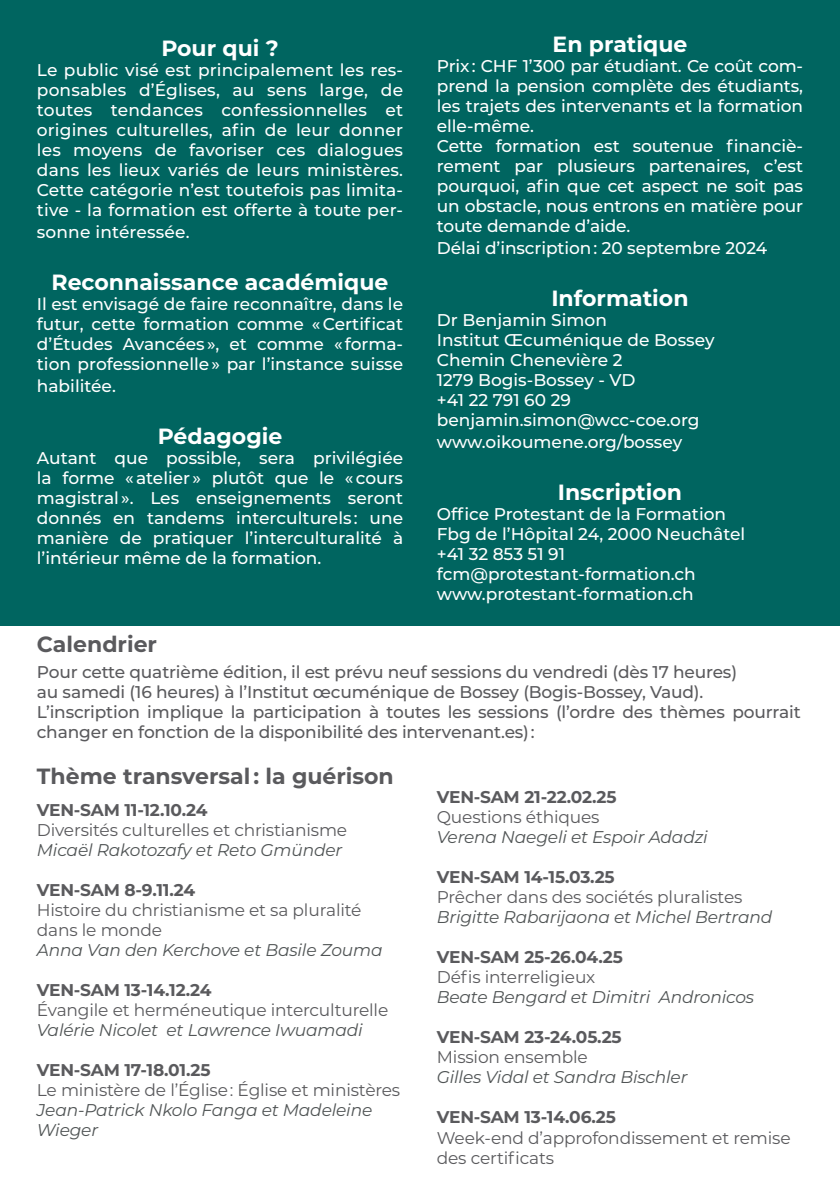
<style>
.page{position:relative;width:840px;height:1191px;background:#fff}
.page>*{position:absolute;margin:0;border:0;box-sizing:border-box;transform-origin:0 0}
.t1{font:700 22px "Montserrat";color:#fff}
.t2{font:700 22px "Montserrat";color:#5a5a5d}
.t3{font:500 17px/20px "Montserrat";color:#fff;text-align:justify}
.t4{font:17px/20px "Montserrat";letter-spacing:-.01em;color:#5a5a5d}
.t5{font:500 17px/20px "Montserrat";letter-spacing:-.01em;color:#5a5a5d}
.t6{font:italic 100 17px/20px "Montserrat";letter-spacing:-.01em;color:#515556}
.t7{font:700 17px "Montserrat";letter-spacing:-.01em;color:#5a5a5d}
</style>
<div class="page">
<div style="left:0;top:0;width:839px;height:1191px;background:#006560"></div>
<div style="left:0;top:626px;width:839px;height:565px;background:#fff"></div>
<p class="t1" style="left:161px;top:32px;width:119px">Pour qui ?</p>
<p class="t3" style="left:37px;top:59px;width:367px">Le public visé est principalement les res&shy;ponsables d’Églises, au sens large, de toutes tendances confessionnelles et origines culturelles, afin de leur donner les moyens de favoriser ces dialogues dans les lieux variés de leurs ministères.<br>Cette catégorie n’est toutefois pas limita&shy;tive - la formation est offerte à toute per-</p>
<p class="t3" style="left:37px;top:221px;width:154px">sonne intéressée.</p>
<p class="t1" style="left:52px;top:266px;width:338px">Reconnaissance académique</p>
<p class="t3" style="left:37px;top:293px;width:367px">Il est envisagé de faire reconnaître, dans le futur, cette formation comme « Certificat d’Études Avancées », et comme « forma&shy;tion professionnelle » par l’instance suisse</p>
<p class="t3" style="left:37px;top:375px;width:80px">habilitée.</p>
<p class="t1" style="left:158px;top:420px;width:126px">Pédagogie</p>
<p class="t3" style="left:37px;top:447px;width:367px">Autant que possible, sera privilégiée la forme « atelier » plutôt que le « cours magistral ». Les enseignements seront donnés en tandems interculturels : une manière de pratiquer l’interculturalité à l’intérieur même de la formation.</p>
<p class="t1" style="left:552px;top:28px;width:136px">En pratique</p>
<p class="t3" style="left:436px;top:55px;width:367px">Prix : CHF 1’300 par étudiant. Ce coût com&shy;prend la pension complète des étudiants, les trajets des intervenants et la formation elle-même.</p>
<p class="t3" style="left:436px;top:135px;width:367px">Cette formation est soutenue financiè&shy;rement par plusieurs partenaires, c’est pourquoi, afin que cet aspect ne soit pas un obstacle, nous entrons en matière pour toute demande d’aide.</p>
<p class="t3" style="left:436px;top:237px;width:331px">Délai d’inscription : 20 septembre 2024</p>
<p class="t1" style="left:551px;top:282px;width:139px">Information</p>
<p class="t3" style="left:436px;top:309px;width:171px">Dr Benjamin Simon</p>
<p class="t3" style="left:436px;top:329px;width:279px">Institut Œcuménique de Bossey</p>
<p class="t3" style="left:436px;top:349px;width:187px">Chemin Chenevière 2</p>
<p class="t3" style="left:436px;top:369px;width:200px">1279 Bogis-Bossey - VD</p>
<p class="t3" style="left:436px;top:389px;width:136px">+41 22 791 60 29</p>
<p class="t3" style="left:436px;top:409px;width:264px">benjamin.simon@wcc-coe.org</p>
<p class="t3" style="left:436px;top:431px;width:247px">www.oikoumene.org/bossey</p>
<p class="t1" style="left:557px;top:476px;width:126px">Inscription</p>
<p class="t3" style="left:436px;top:503px;width:290px">Office Protestant de la Formation</p>
<p class="t3" style="left:436px;top:523px;width:310px">Fbg de l’Hôpital 24, 2000 Neuchâtel</p>
<p class="t3" style="left:436px;top:543px;width:130px">+41 32 853 51 91</p>
<p class="t3" style="left:436px;top:563px;width:260px">fcm@protestant-formation.ch www.protestant-formation.ch</p>
<p class="t2" style="left:37px;top:628px;width:122px">Calendrier</p>
<p class="t5" style="left:37px;top:661px;width:701px">Pour cette quatrième édition, il est prévu neuf sessions du vendredi (dès 17 heures)</p>
<p class="t5" style="left:37px;top:681px;width:667px">au samedi (16 heures) à l’Institut œcuménique de Bossey (Bogis-Bossey, Vaud).</p>
<p class="t5" style="left:37px;top:701px;width:765px">L’inscription implique la participation à toutes les sessions (l’ordre des thèmes pourrait changer en fonction de la disponibilité des intervenant.es) :</p>
<p class="t2" style="left:37px;top:760px;width:358px">Thème transversal : la guérison</p>
<p class="t7" style="left:436px;top:785px;width:181px">VEN-SAM 21-22.02.25</p>
<p class="t4" style="left:436px;top:806px;width:164px">Questions éthiques</p>
<p class="t6" style="left:436px;top:827px;width:272px">Verena Naegeli et Espoir Adadzi</p>
<p class="t7" style="left:436px;top:865px;width:179px">VEN-SAM 14-15.03.25</p>
<p class="t4" style="left:436px;top:886px;width:307px">Prêcher dans des sociétés pluralistes</p>
<p class="t6" style="left:436px;top:907px;width:337px">Brigitte Rabarijaona et Michel Bertrand</p>
<p class="t7" style="left:436px;top:945px;width:187px">VEN-SAM 25-26.04.25</p>
<p class="t4" style="left:436px;top:966px;width:160px">Défis interreligieux</p>
<p class="t6" style="left:436px;top:987px;width:319px">Beate Bengard et Dimitri Andronicos</p>
<p class="t7" style="left:436px;top:1025px;width:186px">VEN-SAM 23-24.05.25</p>
<p class="t4" style="left:436px;top:1046px;width:152px">Mission ensemble</p>
<p class="t6" style="left:436px;top:1067px;width:252px">Gilles Vidal et Sandra Bischler</p>
<p class="t7" style="left:436px;top:1105px;width:180px">VEN-SAM 13-14.06.25</p>
<p class="t4" style="left:436px;top:1126px;width:355px">Week-end d’approfondissement et remise des certificats</p>
<p class="t7" style="left:37px;top:798px;width:172px">VEN-SAM 11-12.10.24</p>
<p class="t4" style="left:37px;top:819px;width:312px">Diversités culturelles et christianisme</p>
<p class="t6" style="left:37px;top:839px;width:307px">Micaël Rakotozafy et Reto Gmünder</p>
<p class="t7" style="left:37px;top:878px;width:160px">VEN-SAM 8-9.11.24</p>
<p class="t4" style="left:37px;top:899px;width:326px">Histoire du christianisme et sa pluralité</p>
<p class="t4" style="left:37px;top:919px;width:127px">dans le monde</p>
<p class="t6" style="left:37px;top:939px;width:347px">Anna Van den Kerchove et Basile Zouma</p>
<p class="t7" style="left:37px;top:978px;width:176px">VEN-SAM 13-14.12.24</p>
<p class="t4" style="left:37px;top:999px;width:353px">Évangile et herméneutique interculturelle</p>
<p class="t6" style="left:37px;top:1019px;width:327px">Valérie Nicolet et Lawrence Iwuamadi</p>
<p class="t7" style="left:37px;top:1058px;width:175px">VEN-SAM 17-18.01.25</p>
<p class="t4" style="left:37px;top:1079px;width:365px">Le ministère de l’Église : Église et ministères</p>
<p class="t6" style="left:37px;top:1099px;width:337px">Jean-Patrick Nkolo Fanga et Madeleine<br>Wieger</p>
</div>
